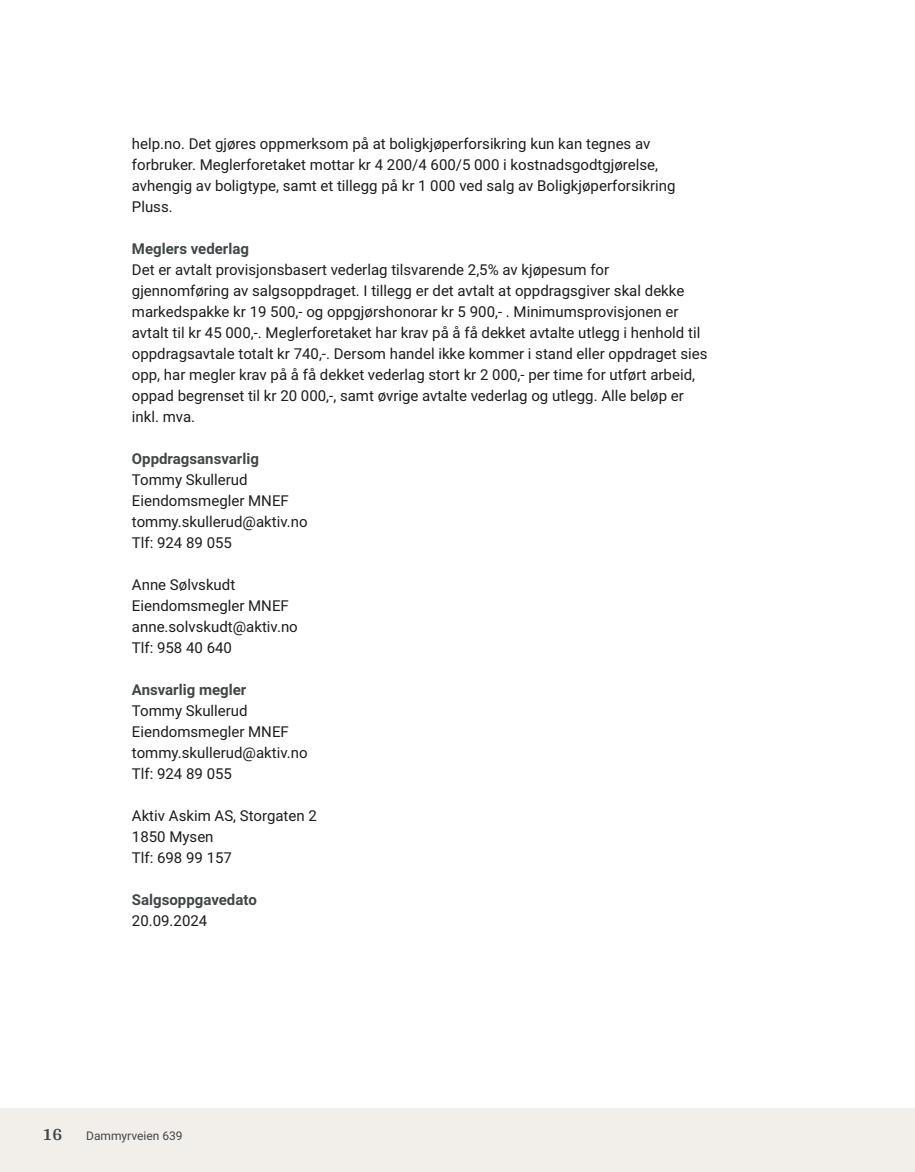
<style>
.page{position:relative;width:915px;height:1172px;background:#fff}
.page>*{position:absolute;margin:0;border:0;box-sizing:border-box;transform-origin:0 0}
.t1{font:700 18px "Arya";color:#414749}
.t2{font:15px/21px "Roboto Vitec";color:#1d1d1b}
.t3{font:700 15px "Roboto Vitec";color:#414749}
.t4{font:12px "Roboto Vitec";color:#414749}
</style>
<div class="page">
<div style="left:0;top:1108px;width:914px;height:64px;background:#f2eeea"></div>
<p class="t2" style="left:132px;top:132px;width:545px">help.no. Det gjøres oppmerksom på at boligkjøperforsikring kun kan tegnes av forbruker. Meglerforetaket mottar kr 4 200/4 600/5 000 i kostnadsgodtgjørelse, avhengig av boligtype, samt et tillegg på kr 1 000 ved salg av Boligkjøperforsikring Pluss.</p>
<p class="t3" style="left:132px;top:238px;width:119px">Meglers vederlag</p>
<p class="t2" style="left:132px;top:258px;width:577px">Det er avtalt provisjonsbasert vederlag tilsvarende 2,5% av kjøpesum for gjennomføring av salgsoppdraget. I tillegg er det avtalt at oppdragsgiver skal dekke markedspakke kr 19 500,‑ og oppgjørshonorar kr 5 900,‑ . Minimumsprovisjonen er avtalt til kr 45 000,‑. Meglerforetaket har krav på å få dekket avtalte utlegg i henhold til oppdragsavtale totalt kr 740,‑. Dersom handel ikke kommer i stand eller oppdraget sies opp, har megler krav på å få dekket vederlag stort kr 2 000,‑ per time for utført arbeid, oppad begrenset til kr 20 000,‑, samt øvrige avtalte vederlag og utlegg. Alle beløp er inkl. mva.</p>
<p class="t3" style="left:132px;top:448px;width:128px">Oppdragsansvarlig</p>
<p class="t2" style="left:132px;top:468px;width:177px">Tommy Skullerud<br>Eiendomsmegler MNEF tommy.skullerud@aktiv.no<br>Tlf: 924 89 055</p>
<p class="t2" style="left:132px;top:573px;width:167px">Anne Sølvskudt<br>Eiendomsmegler MNEF anne.solvskudt@aktiv.no<br>Tlf: 958 40 640</p>
<p class="t3" style="left:132px;top:679px;width:116px">Ansvarlig megler</p>
<p class="t2" style="left:132px;top:699px;width:177px">Tommy Skullerud<br>Eiendomsmegler MNEF tommy.skullerud@aktiv.no<br>Tlf: 924 89 055</p>
<p class="t2" style="left:132px;top:804px;width:186px">Aktiv Askim AS, Storgaten 2<br>1850 Mysen<br>Tlf: 698 99 157</p>
<p class="t3" style="left:132px;top:889px;width:126px">Salgsoppgavedato</p>
<p class="t2" style="left:132px;top:909px;width:77px">20.09.2024</p>
<p class="t1" style="left:43px;top:1123px;width:21px">16</p>
<p class="t4" style="left:86px;top:1127px;width:98px">Dammyrveien 639</p>
</div>
